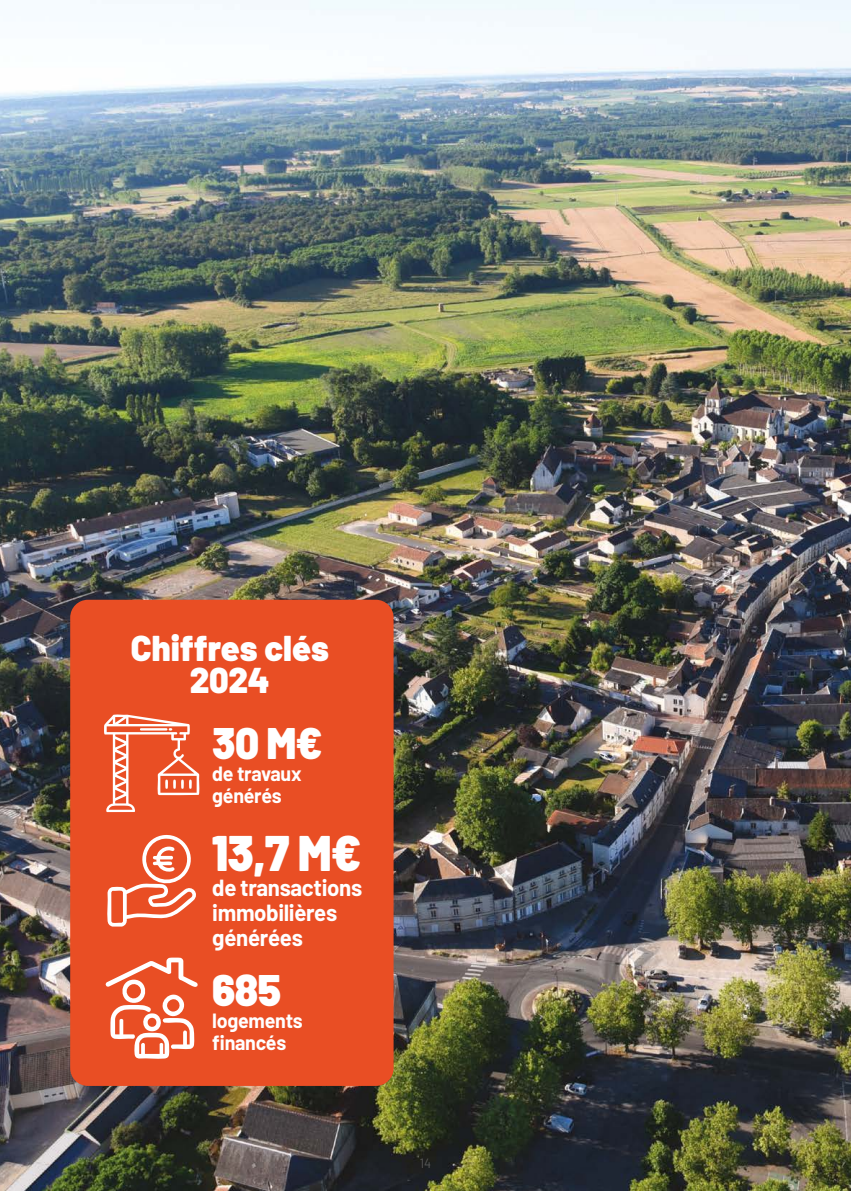
<style>
.page{position:relative;width:851px;height:1191px;background:#fff}
.page>*{position:absolute;margin:0;border:0;box-sizing:border-box;transform-origin:0 0}
.t1{font:900 50.1px "Barlow";color:#fff;scale:.95 1}
.t2{font:900 44.25px "Barlow";color:#fff;scale:.95 1}
.t3{font:900 36px/32px "Barlow";color:#fff;text-align:center;scale:.95 1}
.t4{font:700 23.4px/25px "Barlow";letter-spacing:-.015em;color:#fff;scale:.95 1}
.t5{font:700 20.7px/22.2px "Barlow";letter-spacing:-.015em;color:#fff;scale:.95 1}
.t6{font:13.5px "Barlow";color:#575756;scale:.95 1}
</style>
<div class="page">
<img style="left:0;top:0;width:850px;height:1191px">
<div style="left:70px;top:600px;width:323px;height:486px;background:#e94e24;border-radius:18px"></div>
<svg style="left:104px;top:714px;width:95px;height:98px"></svg>
<svg style="left:107px;top:834px;width:89px;height:92px"></svg>
<svg style="left:105px;top:957px;width:93px;height:102px"></svg>
<h3 class="t3" style="left:131px;top:632px;width:210px">Chiffres clés<br>2024</h3>
<h2 class="t2" style="left:212px;top:715px;width:117px">30 M€</h2>
<p class="t5" style="left:212px;top:762px;width:95px">de travaux générés</p>
<h1 class="t1" style="left:212px;top:821px;width:158px">13,7 M€</h1>
<p class="t4" style="left:212px;top:874px;width:159px">de transactions immobilières générées</p>
<h2 class="t2" style="left:212px;top:962px;width:74px">685</h2>
<p class="t5" style="left:212px;top:1009px;width:97px">logements financés</p>
<p class="t6" style="left:419px;top:1155px;width:14px">14</p>
</div>
